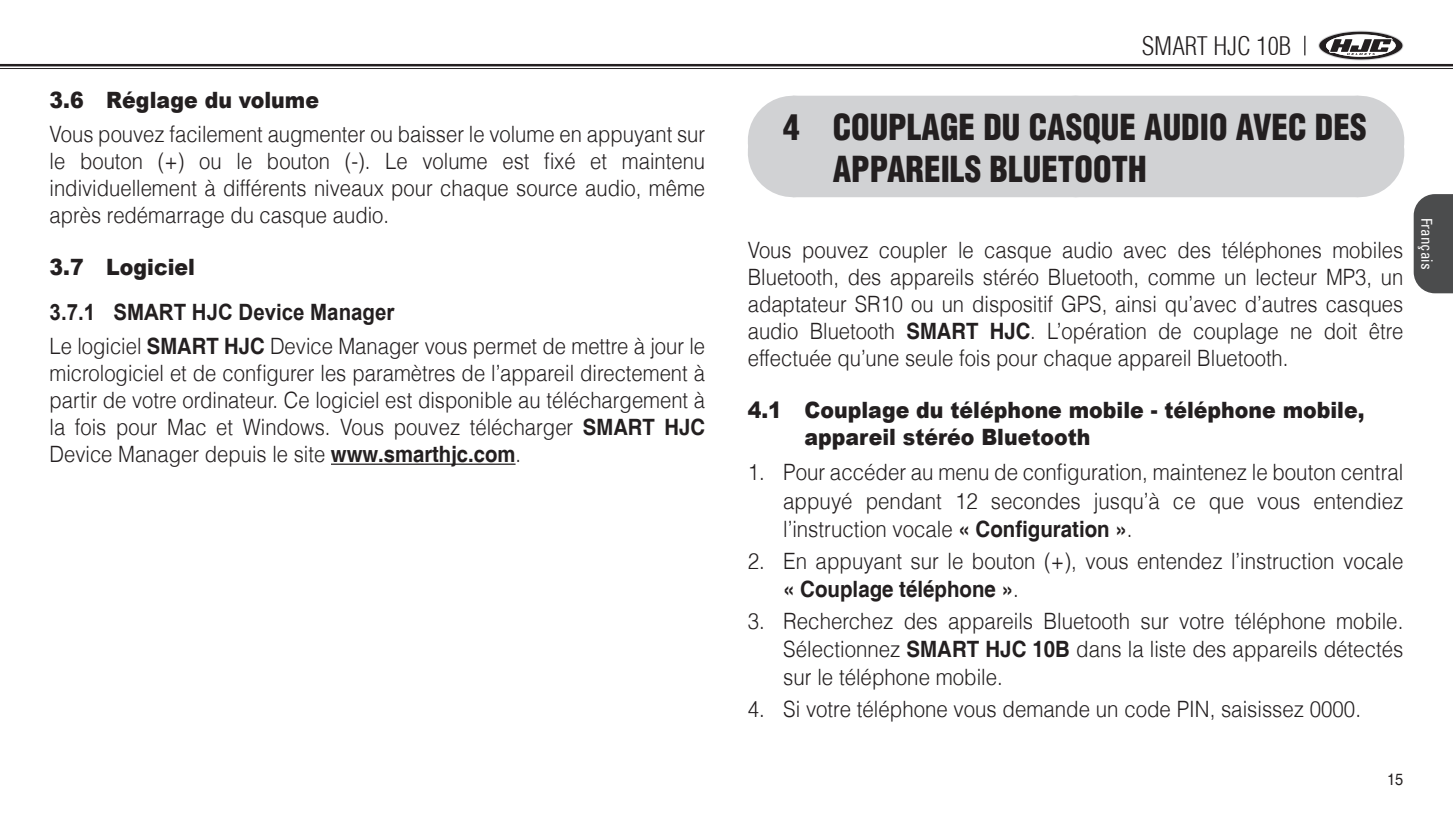
<style>
.page{position:relative;width:1453px;height:815px;background:#fff}
.page>*{position:absolute;margin:0;border:0;box-sizing:border-box;transform-origin:0 0}
.t1{font:900 condensed 35px/42px "Helvetica";color:#231f20;scale:.95 1}
.t2{font:300 condensed 25px "Helvetica";color:#231f20}
.t3{font:300 22.5px/27px "Helvetica LT";color:#231f20;text-align:justify;scale:.9 1}
.t4{font:300 22.5px/28.2px "Helvetica LT";color:#231f20;text-align:justify;scale:.91 1}
.t5{font:900 22.5px/27px "Arial";color:#231f20;scale:.91 1}
.t6{font:700 22.5px "Arial";color:#231f20;scale:.91 1}
.t7{font:700 22.5px "Helvetica";color:#231f20;scale:.91 1}
.t8{font:16.25px "Helvetica";color:#231f20;scale:.9 1}
.t9{font:condensed 15px "Univers";color:#fff}
.s1{font-family:"Helvetica";font-weight:700}
.s2{font-family:"Helvetica LT";font-weight:300}
</style>
<div class="page">
<svg style="left:0;top:66px;width:1453px;height:1px"></svg>
<hr style="left:0;top:64px;width:1453px;height:2px;background:#231f20">
<hr style="left:0;top:68px;width:1453px;height:1px;background:#231f20">
<svg style="left:1304px;top:36px;width:1px;height:19px"></svg>
<svg style="left:1318px;top:31px;width:85px;height:29px"></svg>
<svg style="left:1413px;top:194px;width:40px;height:99px;background:#565758"></svg>
<hr style="left:331px;top:464px;width:184px;height:1px;background:#231f20">
<div style="left:793px;top:96px;width:565px;height:90px;background:#d1d2d4"></div>
<hr style="left:1358px;top:96px;width:1px;height:90px;background:#d1d2d4">
<div style="left:793px;top:107px;width:565px;height:90px;background:#d1d2d4"></div>
<hr style="left:1358px;top:107px;width:1px;height:90px;background:#d1d2d4">
<p class="t5" style="left:50px;top:86px;width:298px">3.6 Réglage du volume</p>
<p class="t3" style="left:50px;top:121px;width:730px">Vous pouvez facilement augmenter ou baisser le volume en appuyant sur le bouton (+) ou le bouton (-). Le volume est fixé et maintenu individuellement à différents niveaux pour chaque source audio, même après redémarrage du casque audio.</p>
<p class="t5" style="left:50px;top:253px;width:161px">3.7 Logiciel</p>
<p class="t6" style="left:50px;top:297px;width:380px">3.7.1 SMART HJC Device Manager</p>
<p class="t3" style="left:50px;top:332px;width:730px">Le logiciel <span class="s1">SMART HJC</span> Device Manager vous permet de mettre à jour le micrologiciel et de configurer les paramètres de l’appareil directement à partir de votre ordinateur. Ce logiciel est disponible au téléchargement à la fois pour Mac et Windows. Vous pouvez télécharger <span class="s1">SMART HJC </span>Device Manager depuis le site <span class="s1">www.smarthjc.com</span>.</p>
<p class="t2" style="left:1142px;top:30px;width:151px">SMART HJC 10B</p>
<h1 class="t1" style="left:833px;top:106px;width:563px;text-indent:-50px">4 COUPLAGE DU CASQUE AUDIO AVEC DES<br>APPAREILS BLUETOOTH</h1>
<p class="t3" style="left:748px;top:237px;width:730px">Vous pouvez coupler le casque audio avec des téléphones mobiles Bluetooth, des appareils stéréo Bluetooth, comme un lecteur MP3, un adaptateur SR10 ou un dispositif GPS, ainsi qu’avec d’autres casques audio Bluetooth <span class="s1">SMART HJC</span>. L’opération de couplage ne doit être effectuée qu’une seule fois pour chaque appareil Bluetooth.</p>
<p class="t5" style="left:804px;top:396px;width:617px;text-indent:-57px">4.1 Couplage du téléphone mobile - téléphone mobile, appareil stéréo Bluetooth</p>
<p class="t4" style="left:783px;top:458px;width:683px;text-indent:-35px">1. Pour accéder au menu de configuration, maintenez le bouton central appuyé pendant 12 secondes jusqu’à ce que vous entendiez l’instruction vocale <span class="s1">« Configuration »</span>.</p>
<p class="t4" style="left:748px;top:546px;width:722px">2. En appuyant sur le bouton (+), vous entendez l’instruction vocale</p>
<p class="t7" style="left:783px;top:575px;width:260px">« Couplage téléphone »<span class="s2">.</span></p>
<p class="t4" style="left:783px;top:606px;width:683px;text-indent:-35px">3. Recherchez des appareils Bluetooth sur votre téléphone mobile.<br>Sélectionnez <span class="s1">SMART HJC 10B</span> dans la liste des appareils détectés sur le téléphone mobile.</p>
<p class="t4" style="left:748px;top:695px;width:675px">4. Si votre téléphone vous demande un code PIN, saisissez 0000.</p>
<p class="t9" style="left:1436px;top:218px;width:53px;rotate:90deg">Français</p>
<p class="t8" style="left:1387px;top:770px;width:20px">15</p>
</div>
